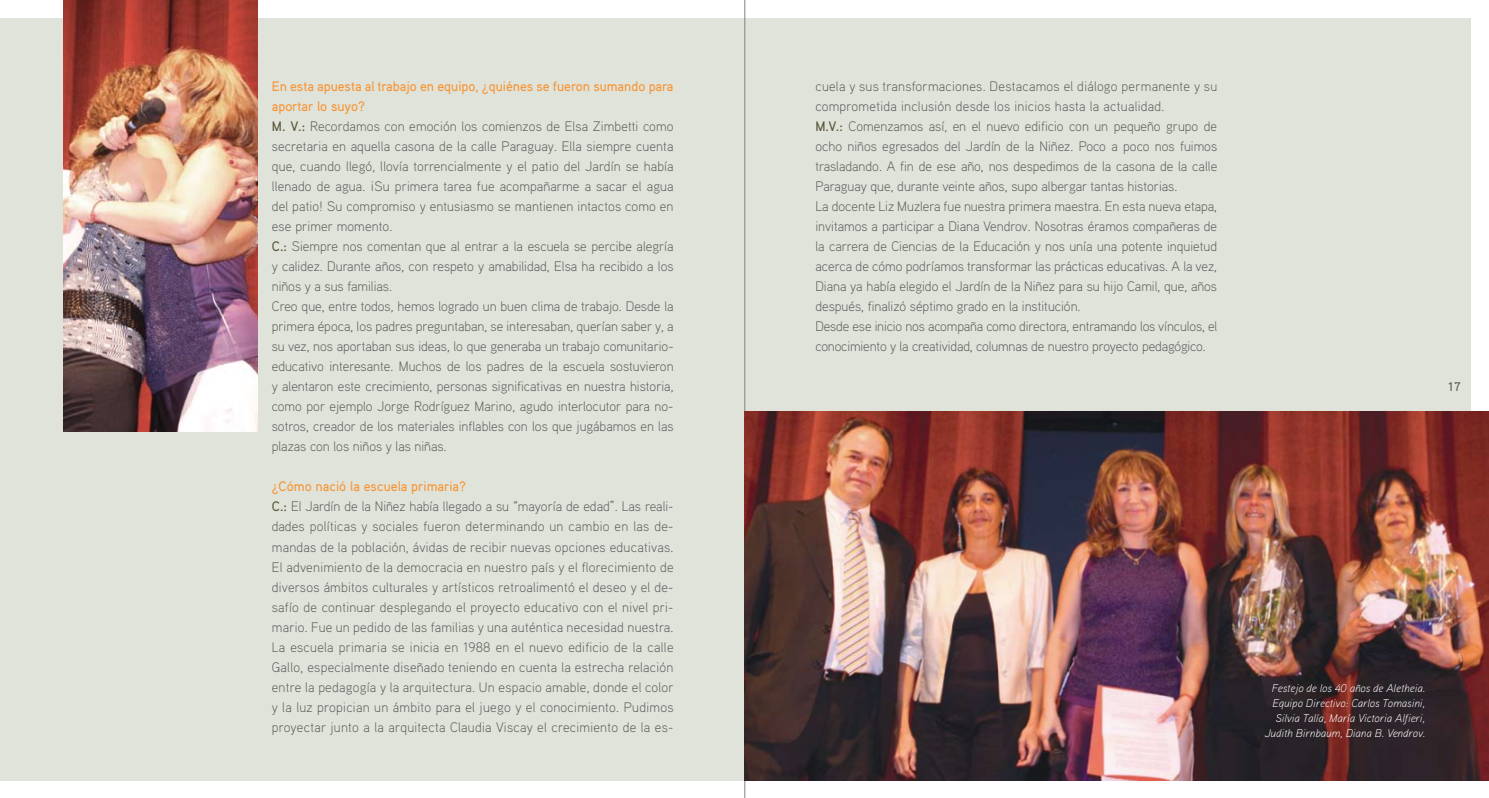
<style>
.page{position:relative;width:1489px;height:798px;background:#fff}
.page>*{position:absolute;margin:0;border:0;box-sizing:border-box;transform-origin:0 0}
.t1{font:300 13.75px/20px "Aaux Pro";color:#58595b}
.t2{font:300 13.75px/20px "Aaux Pro";letter-spacing:.02em;color:#58595b}
.t3{font:500 12.5px "Aaux Pro";color:#58595b}
.t4{font:italic 300 11.25px/15px "Aaux Pro";color:#fff;text-align:right}
.s1{font-weight:500;color:#f79434}
.s2{font-weight:500;color:#58563a}
</style>
<div class="page">
<div style="left:0;top:18px;width:744px;height:762px;background:#e0e3d9"></div>
<div style="left:744px;top:18px;width:726px;height:762px;background:#e0e3d9"></div>
<hr style="left:744px;top:0;width:1px;height:797px;background:#808285">
<img style="left:744px;top:411px;width:744px;height:369px">
<img style="left:64px;top:0;width:193px;height:431px">
<p class="t1" style="left:272px;top:76px;width:403px"><span class="s1">En esta apuesta al trabajo en equipo, ¿quiénes se fueron sumando para aportar lo suyo?<br></span><span class="s2">M. V.:</span> Recordamos con emoción los comienzos de Elsa Zimbetti como secretaria en aquella casona de la calle Paraguay. Ella siempre cuenta que, cuando llegó, llovía torrencialmente y el patio del Jardín se había llenado de agua. ¡Su primera tarea fue acompañarme a sacar el agua del patio! Su compromiso y entusiasmo se mantienen intactos como en ese primer momento.<br><span class="s2">C.:</span> Siempre nos comentan que al entrar a la escuela se percibe alegría y calidez. Durante años, con respeto y amabilidad, Elsa ha recibido a los niños y a sus familias.<br>Creo que, entre todos, hemos logrado un buen clima de trabajo. Desde la primera época, los padres preguntaban, se interesaban, querían saber y, a su vez, nos aportaban sus ideas, lo que generaba un trabajo comunitario&shy;educativo interesante. Muchos de los padres de la escuela sostuvieron y alentaron este crecimiento, personas significativas en nuestra historia, como por ejemplo Jorge Rodríguez Marino, agudo interlocutor para no&shy;sotros, creador de los materiales inflables con los que jugábamos en las plazas con los niños y las niñas.</p>
<p class="t2" style="left:272px;top:476px;width:403px"><span class="s1">¿Cómo nació la escuela primaria?<br></span><span class="s2">C.:</span> El Jardín de la Niñez había llegado a su “mayoría de edad”. Las reali&shy;dades políticas y sociales fueron determinando un cambio en las de&shy;mandas de la población, ávidas de recibir nuevas opciones educativas.<br>El advenimiento de la democracia en nuestro país y el florecimiento de diversos ámbitos culturales y artísticos retroalimentó el deseo y el de&shy;safío de continuar desplegando el proyecto educativo con el nivel pri&shy;mario. Fue un pedido de las familias y una auténtica necesidad nuestra.<br>La escuela primaria se inicia en 1988 en el nuevo edificio de la calle Gallo, especialmente diseñado teniendo en cuenta la estrecha relación entre la pedagogía y la arquitectura. Un espacio amable, donde el color y la luz propician un ámbito para el juego y el conocimiento. Pudimos proyectar junto a la arquitecta Claudia Viscay el crecimiento de la es-</p>
<p class="t1" style="left:815px;top:76px;width:403px">cuela y sus transformaciones. Destacamos el diálogo permanente y su comprometida inclusión desde los inicios hasta la actualidad.<br><span class="s2">M.V.:</span> Comenzamos así, en el nuevo edificio con un pequeño grupo de ocho niños egresados del Jardín de la Niñez. Poco a poco nos fuimos trasladando. A fin de ese año, nos despedimos de la casona de la calle Paraguay que, durante veinte años, supo albergar tantas historias.<br>La docente Liz Muzlera fue nuestra primera maestra. En esta nueva etapa, invitamos a participar a Diana Vendrov. Nosotras éramos compañeras de la carrera de Ciencias de la Educación y nos unía una potente inquietud acerca de cómo podríamos transformar las prácticas educativas. A la vez, Diana ya había elegido el Jardín de la Niñez para su hijo Camil, que, años después, finalizó séptimo grado en la institución.<br>Desde ese inicio nos acompaña como directora, entramando los vínculos, el conocimiento y la creatividad, columnas de nuestro proyecto pedagógico.</p>
<p class="t3" style="left:1448px;top:379px;width:14px">17</p>
<p class="t4" style="left:1264px;top:679px;width:162px">Festejo de los 40 años de Aletheia.<br>Equipo Directivo: Carlos Tomasini, Silvia Talía, María Victoria Alfieri, Judith Birnbaum, Diana B. Vendrov.</p>
</div>
